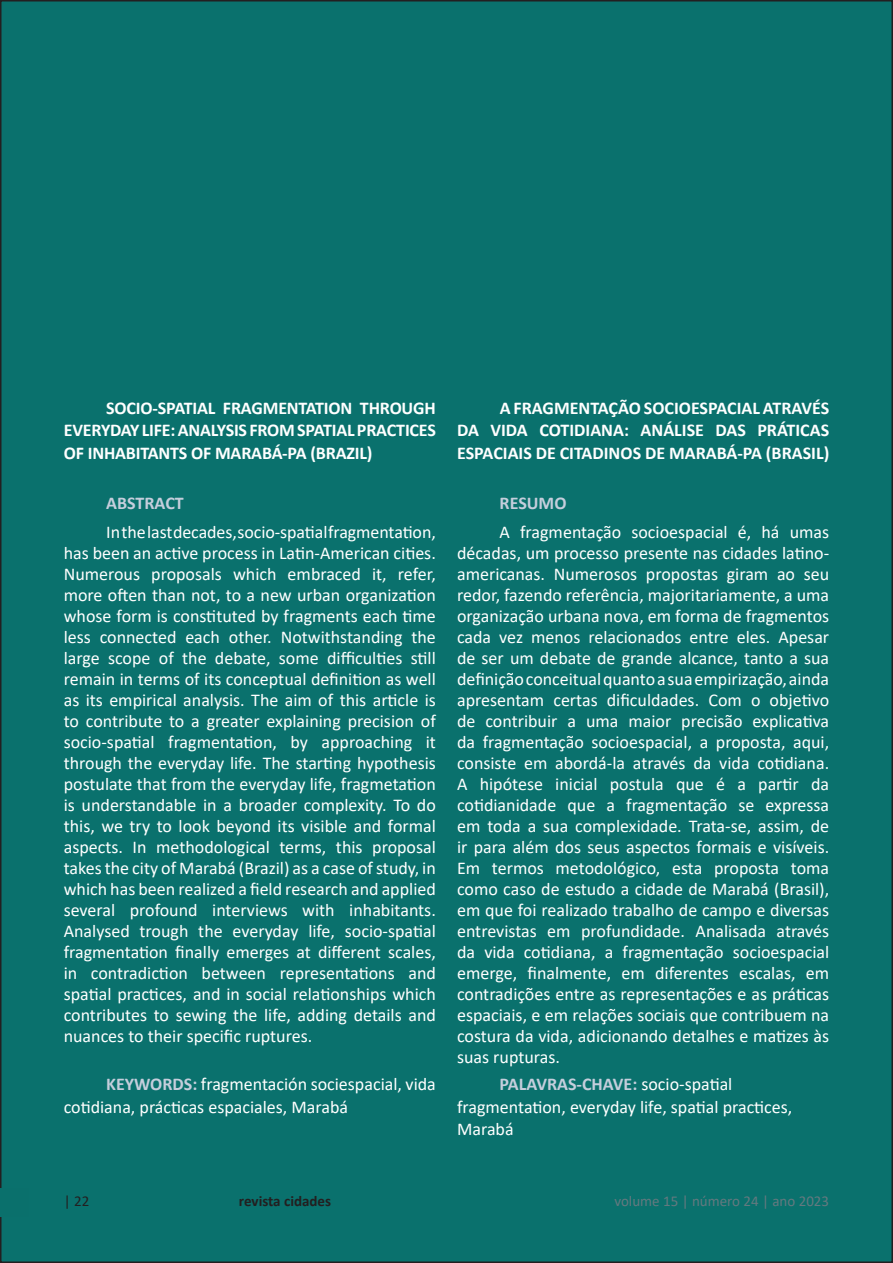
<style>
.page{position:relative;width:893px;height:1263px;background:#fff}
.page>*{position:absolute;margin:0;border:0;box-sizing:border-box;transform-origin:0 0}
.t1{font:18px/21px "Calibri";color:#fff;text-align:justify}
.t2{font:700 18px/22.5px "Calibri";letter-spacing:-.01em;color:#fff;text-align:justify}
.t3{font:700 18px "Calibri";color:#c5cedc}
.t4{font:15px "Calibri";color:#64797f}
.t5{font:700 15px "Calibri";color:#231f20}
.t6{font:15px "Calibri";color:#231f20}
.s1{font-weight:700;color:#c5cedc}
</style>
<div class="page">
<div style="left:1px;top:1px;width:891px;height:1261px;background:#0a716d"></div>
<div style="left:0;top:1188px;width:29px;height:29px;background:#0a706c"></div>
<p class="t2" style="left:64px;top:396px;width:374px;text-indent:43px">SOCIO-SPATIAL FRAGMENTATION THROUGH EVERYDAY LIFE: ANALYSIS FROM SPATIAL PRACTICES OF INHABITANTS OF MARABÁ-PA (BRAZIL)</p>
<p class="t2" style="left:457px;top:396px;width:374px;text-indent:43px">A FRAGMENTAÇÃO SOCIOESPACIAL ATRAVÉS DA VIDA COTIDIANA: ANÁLISE DAS PRÁTICAS ESPACIAIS DE CITADINOS DE MARABÁ-PA (BRASIL)</p>
<p class="t3" style="left:106px;top:490px;width:79px">ABSTRACT</p>
<p class="t1" style="left:64px;top:521px;width:374px;text-indent:43px">In the last decades, socio-spatial fragmentation, has been an active process in Latin-American cities.<br>Numerous proposals which embraced it, refer, more often than not, to a new urban organization whose form is constituted by fragments each time less connected each other. Notwithstanding the large scope of the debate, some difficulties still remain in terms of its conceptual definition as well as its empirical analysis. The aim of this article is to contribute to a greater explaining precision of socio-spatial fragmentation, by approaching it through the everyday life. The starting hypothesis postulate that from the everyday life, fragmetation is understandable in a broader complexity. To do this, we try to look beyond its visible and formal aspects. In methodological terms, this proposal takes the city of Marabá (Brazil) as a case of study, in which has been realized a field research and applied several profound interviews with inhabitants.<br>Analysed trough the everyday life, socio-spatial fragmentation finally emerges at different scales, in contradiction between representations and spatial practices, and in social relationships which contributes to sewing the life, adding details and nuances to their specific ruptures.</p>
<p class="t3" style="left:500px;top:490px;width:68px">RESUMO</p>
<p class="t1" style="left:457px;top:521px;width:374px;text-indent:43px">A fragmentação socioespacial é, há umas décadas, um processo presente nas cidades latino&shy;americanas. Numerosos propostas giram ao seu redor, fazendo referência, majoritariamente, a uma organização urbana nova, em forma de fragmentos cada vez menos relacionados entre eles. Apesar de ser um debate de grande alcance, tanto a sua definição conceitual quanto a sua empirização, ainda apresentam certas dificuldades. Com o objetivo de contribuir a uma maior precisão explicativa da fragmentação socioespacial, a proposta, aqui, consiste em abordá-la através da vida cotidiana.<br>A hipótese inicial postula que é a partir da cotidianidade que a fragmentação se expressa em toda a sua complexidade. Trata-se, assim, de ir para além dos seus aspectos formais e visíveis.<br>Em termos metodológico, esta proposta toma como caso de estudo a cidade de Marabá (Brasil), em que foi realizado trabalho de campo e diversas entrevistas em profundidade. Analisada através da vida cotidiana, a fragmentação socioespacial emerge, finalmente, em diferentes escalas, em contradições entre as representações e as práticas espaciais, e em relações sociais que contribuem na costura da vida, adicionando detalhes e matizes às suas rupturas.</p>
<p class="t1" style="left:64px;top:1073px;width:374px;line-height:22.5px;text-indent:43px"><span class="s1">KEYWORDS:</span> fragmentación sociespacial, vida cotidiana, prácticas espaciales, Marabá</p>
<p class="t1" style="left:457px;top:1073px;width:337px;line-height:22.5px;text-align:left;text-indent:43px"><span class="s1">PALAVRAS-CHAVE:</span> socio-spatial fragmentation, everyday life, spatial practices,<br>Marabá</p>
<p class="t6" style="left:64px;top:1191px;width:27px">| 22</p>
<p class="t5" style="left:239px;top:1191px;width:94px">revista cidades</p>
<p class="t4" style="left:614px;top:1191px;width:216px">volume 15 | número 24 | ano 2023</p>
</div>
